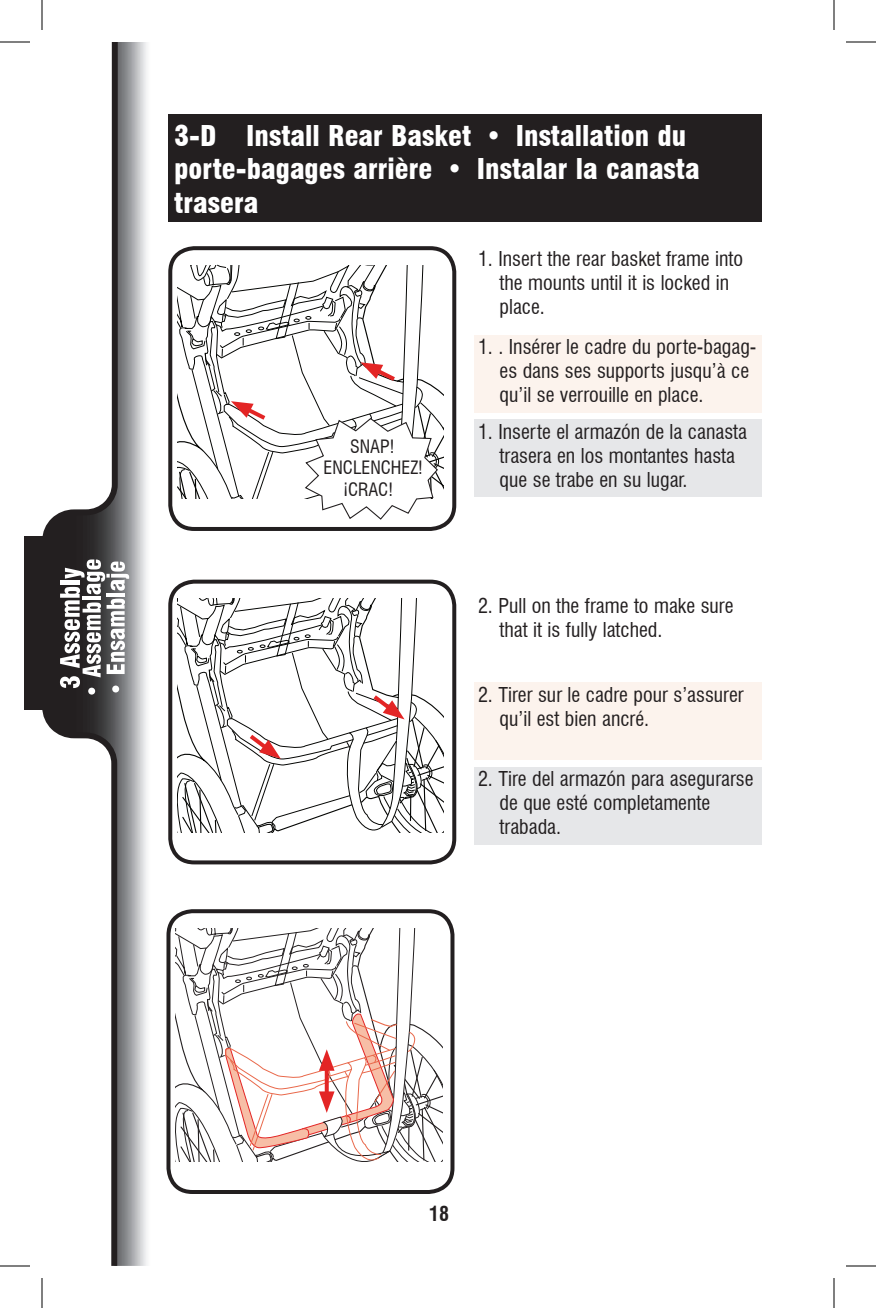
<style>
.page{position:relative;width:876px;height:1308px;background:#fff}
.page>*{position:absolute;margin:0;border:0;box-sizing:border-box;transform-origin:0 0}
.t1{font:900 condensed 28px/33.6px "Swiss 721 BT";color:#fff}
.t2{font:condensed 20px/24px "Swiss 721 BT";color:#231f20}
.t3{font:700 condensed 20px "Swiss 721 BT";color:#231f20}
.t4{font:condensed 18px/21.6px "Swiss 721 BT";color:#231f20;text-align:center}
</style>
<div class="page">
<svg style="left:42px;top:42px;width:76px;height:1224px"></svg>
<div style="left:24px;top:536px;width:25px;height:173px;background:#231f20"></div>
<svg style="left:60px;top:559px;width:69px;height:136px"></svg>
<div style="left:168px;top:115px;width:594px;height:107px;background:#231f20"></div>
<div style="left:474px;top:419px;width:288px;height:78px;background:#e6e7e9"></div>
<div style="left:474px;top:335px;width:288px;height:78px;background:#fcf3ed"></div>
<div style="left:168px;top:246px;width:288px;height:285px;border:4px solid #231f20;border-radius:24px"></div>
<svg style="left:177px;top:265px;width:267px;height:256px"></svg>
<div style="left:474px;top:767px;width:288px;height:77px;background:#e6e7e9"></div>
<div style="left:474px;top:683px;width:288px;height:77px;background:#fcf3ed"></div>
<div style="left:168px;top:580px;width:288px;height:284px;border:4px solid #231f20;border-radius:24px"></div>
<svg style="left:177px;top:598px;width:267px;height:234px"></svg>
<div style="left:166px;top:909px;width:288px;height:285px;border:4px solid #231f20;border-radius:24px"></div>
<svg style="left:175px;top:928px;width:267px;height:234px"></svg>
<hr style="left:0;top:42px;width:30px;height:1px;background:#000">
<hr style="left:846px;top:42px;width:30px;height:1px;background:#000">
<hr style="left:0;top:1266px;width:30px;height:1px;background:#000">
<hr style="left:846px;top:1266px;width:30px;height:1px;background:#000">
<hr style="left:42px;top:0;width:1px;height:30px;background:#000">
<hr style="left:42px;top:1278px;width:1px;height:30px;background:#000">
<hr style="left:834px;top:0;width:1px;height:30px;background:#000">
<hr style="left:834px;top:1278px;width:1px;height:30px;background:#000">
<h1 class="t1" style="left:174px;top:119px;width:527px">3-D Install Rear Basket • Installation du porte-bagages arrière • Instalar la canasta trasera</h1>
<p class="t4" style="left:324px;top:435px;width:101px">SNAP!<br>ENCLENCHEZ! ¡CRAC!</p>
<p class="t2" style="left:500px;top:246px;width:245px;text-indent:-22px">1. Insert the rear basket frame into the mounts until it is locked in place.</p>
<p class="t2" style="left:500px;top:335px;width:258px;text-indent:-22px">1. . Insérer le cadre du porte-bagag&shy;es dans ses supports jusqu’à ce qu’il se verrouille en place.</p>
<p class="t2" style="left:500px;top:419px;width:249px;text-indent:-22px">1. Inserte el armazón de la canasta trasera en los montantes hasta que se trabe en su lugar.</p>
<p class="t2" style="left:500px;top:594px;width:235px;text-indent:-22px">2. Pull on the frame to make sure that it is fully latched.</p>
<p class="t2" style="left:500px;top:683px;width:246px;text-indent:-22px">2. Tirer sur le cadre pour s’assurer qu’il est bien ancré.</p>
<p class="t2" style="left:500px;top:767px;width:255px;text-indent:-22px">2. Tire del armazón para asegurarse de que esté completamente trabada.</p>
<p class="t3" style="left:429px;top:1202px;width:21px">18</p>
</div>
